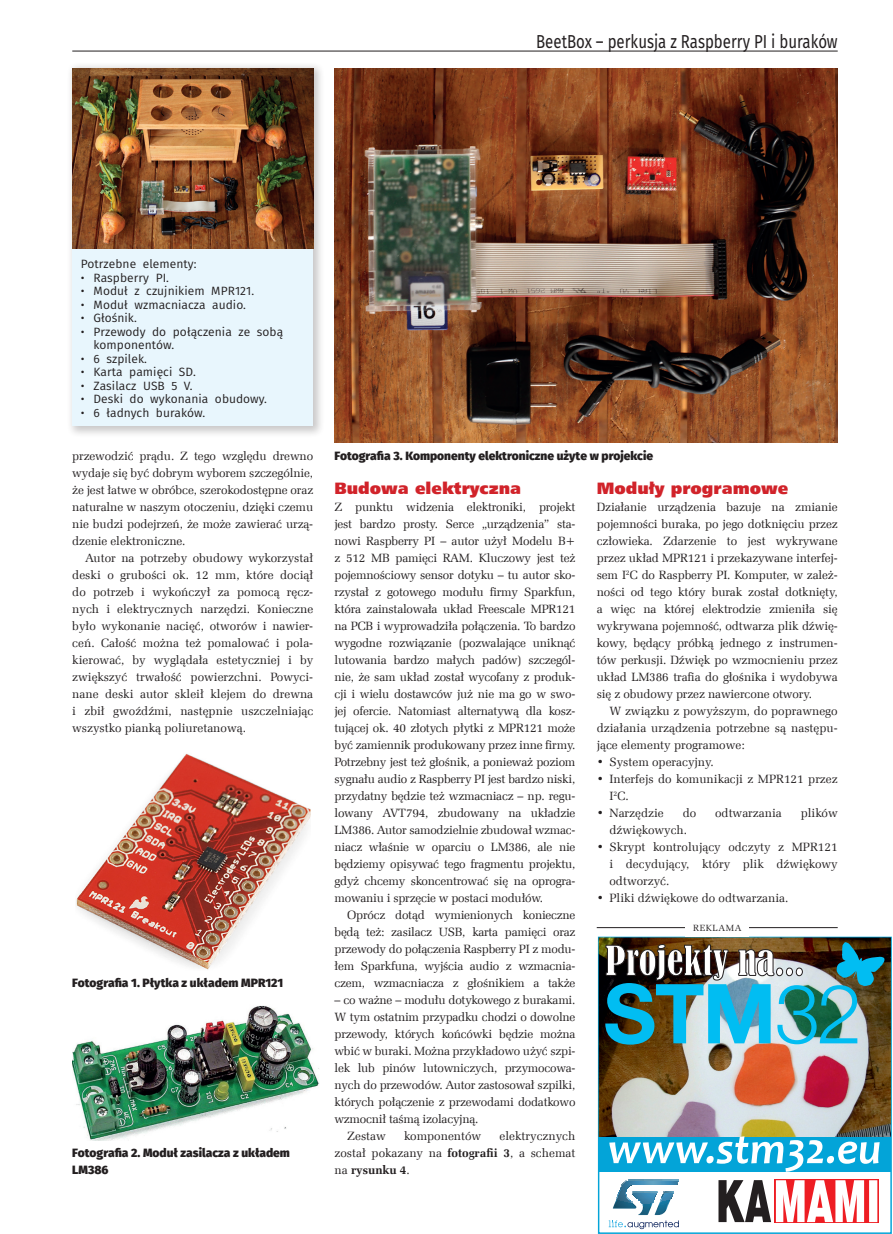
<style>
.page{position:relative;width:893px;height:1234px;background:#fff}
.page>*{position:absolute;margin:0;border:0;box-sizing:border-box;transform-origin:0 0}
.t1{font:18.75px "Fira Sans";color:#231f20;scale:.8 1}
._3_Srodtytul_kurs{font:16.5px "Humnst 777 X Blk EU";color:#d1232a}
._1_Body{font:12px/17px "Zapf Ellipt EU";color:#231f20;text-align:justify}
._7_Tabela{font:12px/13.5px "Fira Sans";letter-spacing:.005em;color:#231f20}
._4_Podpis{font:800 12px/17px "Fira Sans";color:#231f20}
._1_Body-2{font:9px "Zapf Ellipt EU";letter-spacing:.075em;color:#231f20}
.s1{font-weight:700}
</style>
<div class="page">
<div style="left:66px;top:62px;width:259px;height:376px;background:#231f20;opacity:.25"></div>
<div style="left:72px;top:68px;width:241px;height:357px;background:#e8f6fd"></div>
<hr style="left:72px;top:51px;width:766px;height:1px;background:#231f20">
<img style="left:72px;top:68px;width:241px;height:181px">
<img style="left:599px;top:937px;width:292px;height:199px">
<svg style="left:609px;top:1179px;width:70px;height:49px"></svg>
<img style="left:622px;top:1182px;width:55px;height:2px">
<img style="left:624px;top:1180px;width:54px;height:2px">
<img style="left:626px;top:1179px;width:52px;height:2px">
<div style="left:774px;top:1178px;width:105px;height:44px;background:#f47174"></div>
<svg style="left:718px;top:1179px;width:159px;height:42px;background:#cfa0a1"></svg>
<img style="left:605px;top:936px;width:279px;height:108px">
<div style="left:598px;top:1136px;width:293px;height:34px;background:#03a4d8"></div>
<svg style="left:609px;top:1135px;width:271px;height:36px"></svg>
<hr style="left:597px;top:927px;width:241px;height:1px;background:#231f20">
<div style="left:685px;top:918px;width:64px;height:17px;background:#fff"></div>
<img style="left:76px;top:754px;width:234px;height:215px">
<img style="left:72px;top:1005px;width:247px;height:135px">
<img style="left:334px;top:68px;width:504px;height:374px">
<p class="t1" style="left:536px;top:28px;width:379px">BeetBox – perkusja z Raspberry PI i buraków</p>
<p class="_7_Tabela" style="left:81px;top:257px;width:117px">Potrzebne elementy:</p>
<p class="_7_Tabela" style="left:81px;top:271px;width:90px">• Raspberry PI.</p>
<p class="_7_Tabela" style="left:81px;top:284px;width:175px">• Moduł z czujnikiem MPR121.</p>
<p class="_7_Tabela" style="left:81px;top:298px;width:167px">• Moduł wzmacniacza audio.</p>
<p class="_7_Tabela" style="left:81px;top:311px;width:58px">• Głośnik.</p>
<p class="_7_Tabela" style="left:94px;top:325px;width:191px;text-indent:-13px">• Przewody do połączenia ze sobą komponentów.</p>
<p class="_7_Tabela" style="left:81px;top:352px;width:68px">• 6 szpilek.</p>
<p class="_7_Tabela" style="left:81px;top:365px;width:117px">• Karta pamięci SD.</p>
<p class="_7_Tabela" style="left:81px;top:379px;width:113px">• Zasilacz USB 5 V.</p>
<p class="_7_Tabela" style="left:81px;top:392px;width:188px">• Deski do wykonania obudowy.</p>
<p class="_7_Tabela" style="left:81px;top:406px;width:126px">• 6 ładnych buraków.</p>
<p class="_1_Body" style="left:72px;top:447px;width:242px">przewodzić prądu. Z tego względu drewno wydaje się być dobrym wyborem szczególnie, że jest łatwe w obróbce, szerokodostępne oraz naturalne w naszym otoczeniu, dzięki czemu nie budzi podejrzeń, że może zawierać urzą&shy;dzenie elektroniczne.</p>
<p class="_1_Body" style="left:72px;top:549px;width:242px;text-indent:13px">Autor na potrzeby obudowy wykorzystał deski o grubości ok. 12 mm, które dociął do potrzeb i wykończył za pomocą ręcz&shy;nych i elektrycznych narzędzi. Konieczne było wykonanie nacięć, otworów i nawier&shy;ceń. Całość można też pomalować i pola&shy;kierować, by wyglądała estetyczniej i by zwiększyć trwałość powierzchni. Powyci&shy;nane deski autor skleił klejem do drewna i zbił gwoźdźmi, następnie uszczelniając wszystko pianką poliuretanową.</p>
<p class="_4_Podpis" style="left:72px;top:974px;width:213px">Fotografia 1. Płytka z układem MPR121</p>
<p class="_4_Podpis" style="left:72px;top:1144px;width:219px">Fotografia 2. Moduł zasilacza z układem<br>LM386</p>
<p class="_4_Podpis" style="left:334px;top:447px;width:320px">Fotografia 3. Komponenty elektroniczne użyte w projekcie</p>
<p class="_3_Srodtytul_kurs" style="left:334px;top:477px;width:188px">Budowa elektryczna</p>
<p class="_1_Body" style="left:334px;top:498px;width:242px">Z punktu widzenia elektroniki, projekt jest bardzo prosty. Serce „urządzenia” sta&shy;nowi Raspberry PI – autor użył Modelu B+ z 512 MB pamięci RAM. Kluczowy jest też pojemnościowy sensor dotyku – tu autor sko&shy;rzystał z gotowego modułu firmy Sparkfun, która zainstalowała układ Freescale MPR121 na PCB i wyprowadziła połączenia. To bardzo wygodne rozwiązanie (pozwalające uniknąć lutowania bardzo małych padów) szczegól&shy;nie, że sam układ został wycofany z produk&shy;cji i wielu dostawców już nie ma go w swo&shy;jej ofercie. Natomiast alternatywą dla kosz&shy;tującej ok. 40 złotych płytki z MPR121 może być zamiennik produkowany przez inne firmy.<br>Potrzebny jest też głośnik, a ponieważ poziom sygnału audio z Raspberry PI jest bardzo niski, przydatny będzie też wzmacniacz – np. regu&shy;lowany AVT794, zbudowany na układzie LM386. Autor samodzielnie zbudował wzmac&shy;niacz właśnie w oparciu o LM386, ale nie będziemy opisywać tego fragmentu projektu, gdyż chcemy skoncentrować się na oprogra&shy;mowaniu i sprzęcie w postaci modułów.</p>
<p class="_1_Body" style="left:334px;top:906px;width:242px;text-indent:13px">Oprócz dotąd wymienionych konieczne będą też: zasilacz USB, karta pamięci oraz przewody do połączenia Raspberry PI z modu&shy;łem Sparkfuna, wyjścia audio z wzmacnia&shy;czem, wzmacniacza z głośnikiem a także</p>
<p class="_1_Body" style="left:334px;top:991px;width:242px">– co ważne – modułu dotykowego z burakami.<br>W tym ostatnim przypadku chodzi o dowolne przewody, których końcówki będzie można wbić w buraki. Można przykładowo użyć szpi&shy;lek lub pinów lutowniczych, przymocowa&shy;nych do przewodów. Autor zastosował szpilki, których połączenie z przewodami dodatkowo wzmocnił taśmą izolacyjną.</p>
<p class="_1_Body" style="left:347px;top:1127px;width:40px">Zestaw</p>
<p class="_1_Body" style="left:404px;top:1127px;width:79px">komponentów</p>
<p class="_1_Body" style="left:334px;top:1127px;width:242px;text-indent:165px">elektrycznych został pokazany na <span class="s1">fotografii 3</span>, a schemat na <span class="s1">rysunku 4</span>.</p>
<p class="_3_Srodtytul_kurs" style="left:597px;top:477px;width:193px">Moduły programowe</p>
<p class="_1_Body" style="left:597px;top:498px;width:242px">Działanie urządzenia bazuje na zmianie pojemności buraka, po jego dotknięciu przez człowieka. Zdarzenie to jest wykrywane przez układ MPR121 i przekazywane interfej&shy;sem I<sup>2</sup>C do Raspberry PI. Komputer, w zależ&shy;ności od tego który burak został dotknięty, a więc na której elektrodzie zmieniła się wykrywana pojemność, odtwarza plik dźwię&shy;kowy, będący próbką jednego z instrumen&shy;tów perkusji. Dźwięk po wzmocnieniu przez układ LM386 trafia do głośnika i wydobywa się z obudowy przez nawiercone otwory.</p>
<p class="_1_Body" style="left:597px;top:702px;width:242px;text-indent:13px">W związku z powyższym, do poprawnego działania urządzenia potrzebne są następu&shy;jące elementy programowe:</p>
<p class="_1_Body" style="left:597px;top:753px;width:119px">• System operacyjny.</p>
<p class="_1_Body" style="left:609px;top:770px;width:230px;text-indent:-13px">• Interfejs do komunikacji z MPR121 przez<br>I<sup>2</sup>C.</p>
<p class="_1_Body" style="left:597px;top:804px;width:69px">• Narzędzie</p>
<p class="_1_Body" style="left:683px;top:804px;width:15px">do</p>
<p class="_1_Body" style="left:715px;top:804px;width:68px">odtwarzania</p>
<p class="_1_Body" style="left:801px;top:804px;width:38px">plików</p>
<p class="_1_Body" style="left:609px;top:821px;width:79px">dźwiękowych.</p>
<p class="_1_Body" style="left:609px;top:838px;width:230px;text-indent:-13px">• Skrypt kontrolujący odczyty z MPR121 i decydujący, który plik dźwiękowy odtworzyć.</p>
<p class="_1_Body" style="left:597px;top:889px;width:193px">• Pliki dźwiękowe do odtwarzania.</p>
<p class="_1_Body-2" style="left:693px;top:922px;width:50px">REKLAMA</p>
</div>
